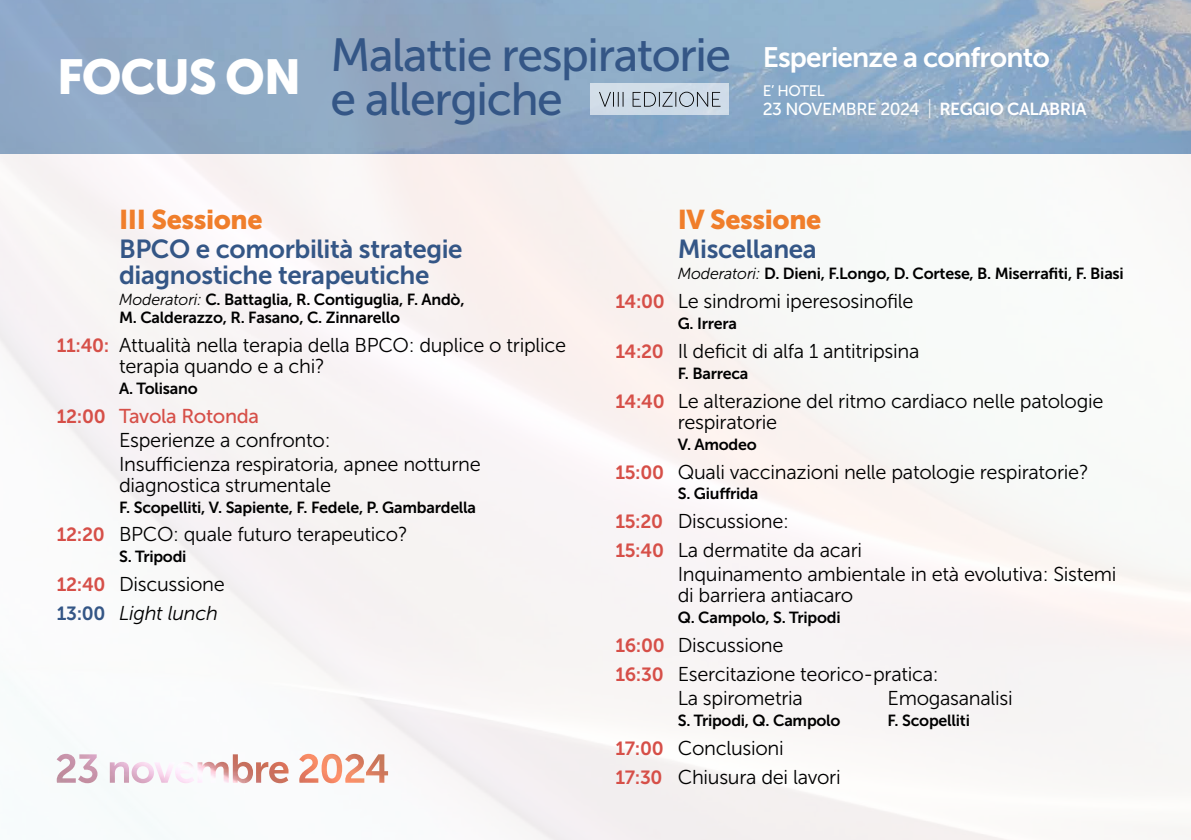
<style>
.page{position:relative;width:1191px;height:840px;background:#fff}
.page>*{position:absolute;margin:0;border:0;box-sizing:border-box;transform-origin:0 0}
.t1{font:48.6px "Museo Sans 900";letter-spacing:-.03em;color:#fff}
.t2{font:46.4px/43.2px "Museo Sans 500";letter-spacing:-.03em;color:#345686}
.t3{font:28px "Museo Sans 700";letter-spacing:-.03em;color:#fff}
.t4{font:27px "Museo Sans 900";letter-spacing:-.015em;color:#f07e2b}
.t5{font:26px/26px "Museo Sans 700";letter-spacing:-.015em;color:#345686}
.t6{font:20px/29px "Museo Sans 300";letter-spacing:-.015em;color:#000}
.t7{font:20px "Museo Sans 500";letter-spacing:-.015em;color:#d64f48}
.t8{font:17.4px "Museo Sans 500";letter-spacing:-.03em;color:#fff}
.t9{font:16px/18px "Museo Sans 700";letter-spacing:-.015em;color:#000}
.t10{font:15.2px "Museo Sans 500";letter-spacing:-.03em;color:#fff}
.s1{font-family:"Museo Sans 100";font-size:20.2px}
.s2{font-family:"Museo Sans 700"}
.s3{font-family:"Museo Sans 300";font-style:italic}
.s4{font-family:"Museo Sans 700";font-size:19px;color:#d64f48}
.s5{font-family:"Museo Sans 700";font-size:19px}
.s6{font-family:"Museo Sans 700";font-size:19px;color:#345686}
.s7{font-style:italic}
</style>
<div class="page">
<img style="left:0;top:0;width:1191px;height:839px">
<div style="left:590px;top:83px;width:139px;height:32px;background:#cfdbe8"></div>
<svg style="left:599px;top:92px;width:121px;height:15px"></svg>
<img style="left:57px;top:753px;width:331px;height:29px">
<h1 class="t1" style="left:57px;top:49px;width:246px">FOCUS ON</h1>
<h2 class="t2" style="left:330px;top:34px;width:402px">Malattie respiratorie e allergiche</h2>
<h3 class="t3" style="left:763px;top:42px;width:288px">Esperienze a confronto</h3>
<p class="t10" style="left:763px;top:83px;width:64px">E’ HOTEL</p>
<p class="t8" style="left:763px;top:100px;width:325px">23 NOVEMBRE 2024 <span class="s1">|</span> <span class="s2">REGGIO CALABRIA</span></p>
<h3 class="t4" style="left:119px;top:204px;width:145px">III Sessione</h3>
<h3 class="t5" style="left:119px;top:236px;width:345px">BPCO e comorbilità strategie diagnostiche terapeutiche</h3>
<p class="t9" style="left:119px;top:290px;width:347px"><span class="s3">Moderatori:</span> C. Battaglia, R. Contiguglia, F. Andò,<br>M. Calderazzo, R. Fasano, C. Zinnarello</p>
<p class="t6" style="left:119px;top:334px;width:449px;line-height:21px;text-indent:-62px"><span class="s4">11:40:</span> Attualità nella terapia della BPCO: duplice o triplice terapia quando e a chi?</p>
<p class="t9" style="left:119px;top:379px;width:80px">A. Tolisano</p>
<p class="t7" style="left:57px;top:405px;width:204px"><span class="s5">12:00</span> Tavola Rotonda</p>
<p class="t6" style="left:119px;top:428px;width:363px;line-height:23.8px">Esperienze a confronto:<br>Insufficienza respiratoria, apnee notturne</p>
<p class="t6" style="left:119px;top:470px;width:213px">diagnostica strumentale</p>
<p class="t9" style="left:119px;top:497px;width:358px">F. Scopelliti, V. Sapiente, F. Fedele, P. Gambardella</p>
<p class="t6" style="left:57px;top:520px;width:352px"><span class="s4">12:20</span> BPCO: quale futuro terapeutico?</p>
<p class="t9" style="left:119px;top:547px;width:69px">S. Tripodi</p>
<p class="t6" style="left:57px;top:569px;width:170px"><span class="s4">12:40</span> Discussione<br><span class="s6">13:00</span> <span class="s7">Light lunch</span></p>
<h3 class="t4" style="left:677px;top:204px;width:145px">IV Sessione</h3>
<h3 class="t5" style="left:677px;top:236px;width:141px">Miscellanea</h3>
<p class="t9" style="left:677px;top:264px;width:448px"><span class="s3">Moderatori:</span> D. Dieni, F.Longo, D. Cortese, B. Miserrafiti, F. Biasi</p>
<p class="t6" style="left:615px;top:286px;width:300px"><span class="s4">14:00</span> Le sindromi iperesosinofile</p>
<p class="t9" style="left:677px;top:314px;width:61px">G. Irrera</p>
<p class="t6" style="left:615px;top:336px;width:306px"><span class="s4">14:20</span> Il deficit di alfa 1 antitripsina</p>
<p class="t9" style="left:677px;top:364px;width:72px">F. Barreca</p>
<p class="t6" style="left:677px;top:390px;width:427px;line-height:21px;text-indent:-62px"><span class="s4">14:40</span> Le alterazione del ritmo cardiaco nelle patologie respiratorie</p>
<p class="t9" style="left:677px;top:435px;width:81px">V. Amodeo</p>
<p class="t6" style="left:615px;top:457px;width:475px"><span class="s4">15:00</span> Quali vaccinazioni nelle patologie respiratorie?</p>
<p class="t9" style="left:677px;top:484px;width:82px">S. Giuffrida</p>
<p class="t6" style="left:615px;top:507px;width:248px"><span class="s4">15:20</span> Discussione:<br><span class="s4">15:40</span> La dermatite da acari</p>
<p class="t6" style="left:677px;top:563px;width:440px;line-height:21px">Inquinamento ambientale in età evolutiva: Sistemi di barriera antiacaro</p>
<p class="t9" style="left:677px;top:608px;width:164px">Q. Campolo, S. Tripodi</p>
<p class="t6" style="left:615px;top:630px;width:325px"><span class="s4">16:00</span> Discussione<br><span class="s4">16:30</span> Esercitazione teorico-pratica:</p>
<p class="t6" style="left:677px;top:683px;width:127px">La spirometria</p>
<p class="t6" style="left:887px;top:683px;width:127px">Emogasanalisi</p>
<p class="t9" style="left:677px;top:710px;width:164px">S. Tripodi, Q. Campolo</p>
<p class="t9" style="left:887px;top:710px;width:84px">F. Scopelliti</p>
<p class="t6" style="left:615px;top:733px;width:227px"><span class="s4">17:00</span> Conclusioni<br><span class="s4">17:30</span> Chiusura dei lavori</p>
</div>
